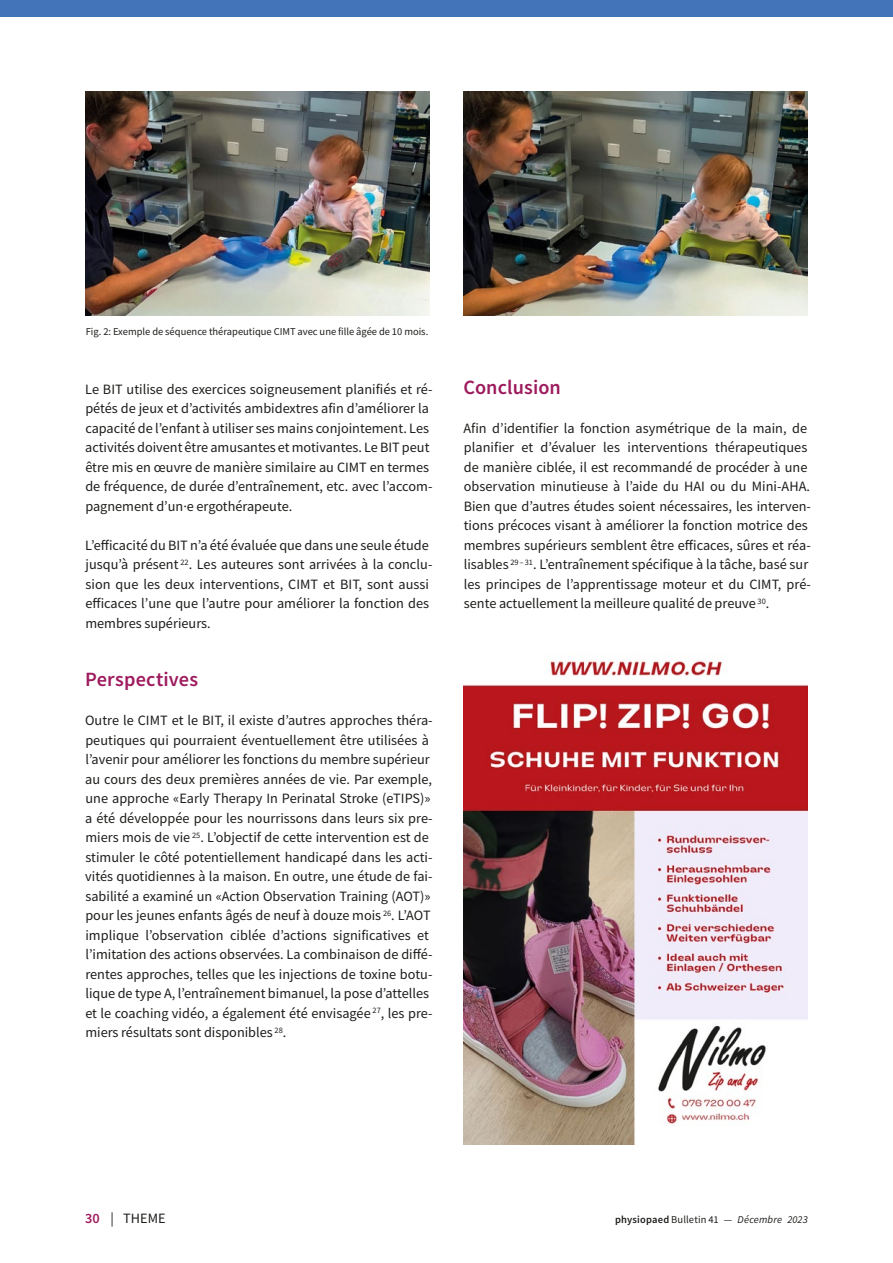
<style>
.page{position:relative;width:893px;height:1263px;background:#fff}
.page>*{position:absolute;margin:0;border:0;box-sizing:border-box;transform-origin:0 0}
._02_Zwischentitel_de{font:600 20.25px "Source Sans Pro";letter-spacing:.005em;color:#9d1a5d}
._03_1_Lauftext_de{font:14.25px/19.5px "Source Sans Pro";color:#1d1d1b}
._04_kleiner_linksbündig_de{font:10.5px "Source Sans Pro";color:#1d1d1b}
.t1{font:italic 10.5px "Source Sans Pro";letter-spacing:.015em;color:#1d1d1b}
.s1{font-weight:600;color:#9d1a5d}
.s2{font-weight:600;font-style:normal}
.s3{font-style:normal}
</style>
<div class="page">
<div style="left:0;top:0;width:893px;height:17px;background:#4373b9"></div>
<img style="left:85px;top:92px;width:344px;height:224px">
<img style="left:463px;top:92px;width:345px;height:224px">
<img style="left:463px;top:659px;width:345px;height:486px">
<p class="_04_kleiner_linksbündig_de" style="left:86px;top:325px;width:344px">Fig. 2: Exemple de séquence thérapeutique CIMT avec une fille âgée de 10 mois.</p>
<p class="_03_1_Lauftext_de" style="left:85px;top:379px;width:349px">Le BIT utilise des exercices soigneusement planifiés et ré&shy;pétés de jeux et d’activités ambidextres afin d’améliorer la capacité de l’enfant à utiliser ses mains conjointement. Les activités doivent être amusantes et motivantes. Le BIT peut être mis en œuvre de manière similaire au CIMT en termes de fréquence, de durée d’entraînement, etc. avec l’accom&shy;pagnement d’un·e ergothérapeute.</p>
<p class="_03_1_Lauftext_de" style="left:85px;top:535px;width:349px">L’efficacité du BIT n’a été évaluée que dans une seule étude jusqu’à présent <sup>22</sup>. Les auteures sont arrivées à la conclu&shy;sion que les deux interventions, CIMT et BIT, sont aussi efficaces l’une que l’autre pour améliorer la fonction des membres supérieurs.</p>
<p class="_02_Zwischentitel_de" style="left:85px;top:666px;width:115px">Perspectives</p>
<p class="_03_1_Lauftext_de" style="left:85px;top:711px;width:349px">Outre le CIMT et le BIT, il existe d’autres approches théra&shy;peutiques qui pourraient éventuellement être utilisées à l’avenir pour améliorer les fonctions du membre supérieur au cours des deux premières années de vie. Par exemple, une approche «Early Therapy In Perinatal Stroke (eTIPS)» a été développée pour les nourrissons dans leurs six pre&shy;miers mois de vie <sup>25</sup>. L’objectif de cette intervention est de stimuler le côté potentiellement handicapé dans les acti&shy;vités quotidiennes à la maison. En outre, une étude de fai&shy;sabilité a examiné un «Action Observation Training (AOT)» pour les jeunes enfants âgés de neuf à douze mois <sup>26</sup>. L’AOT implique l’observation ciblée d’actions significatives et l’imitation des actions observées. La combinaison de diffé&shy;rentes approches, telles que les injections de toxine botu&shy;lique de type A, l’entraînement bimanuel, la pose d’attelles et le coaching vidéo, a également été envisagée <sup>27</sup>, les pre&shy;miers résultats sont disponibles <sup>28</sup>.</p>
<p class="_02_Zwischentitel_de" style="left:463px;top:374px;width:99px">Conclusion</p>
<p class="_03_1_Lauftext_de" style="left:464px;top:418px;width:349px">Afin d’identifier la fonction asymétrique de la main, de planifier et d’évaluer les interventions thérapeutiques de manière ciblée, il est recommandé de procéder à une observation minutieuse à l’aide du HAI ou du Mini-AHA.<br>Bien que d’autres études soient nécessaires, les interven&shy;tions précoces visant à améliorer la fonction motrice des membres supérieurs semblent être efficaces, sûres et réa&shy;lisables <sup>29</sup> <sup>–</sup> <sup>31</sup>. L’entraînement spécifique à la tâche, basé sur les principes de l’apprentissage moteur et du CIMT, pré&shy;sente actuellement la meilleure qualité de preuve <sup>30</sup>.</p>
<p class="_03_1_Lauftext_de" style="left:85px;top:1208px;width:82px"><span class="s1">30</span> | THEME</p>
<p class="t1" style="left:615px;top:1212px;width:194px"><span class="s2">physiopaed</span> <span class="s3">Bulletin 41 —</span> Décembre 2023</p>
</div>
